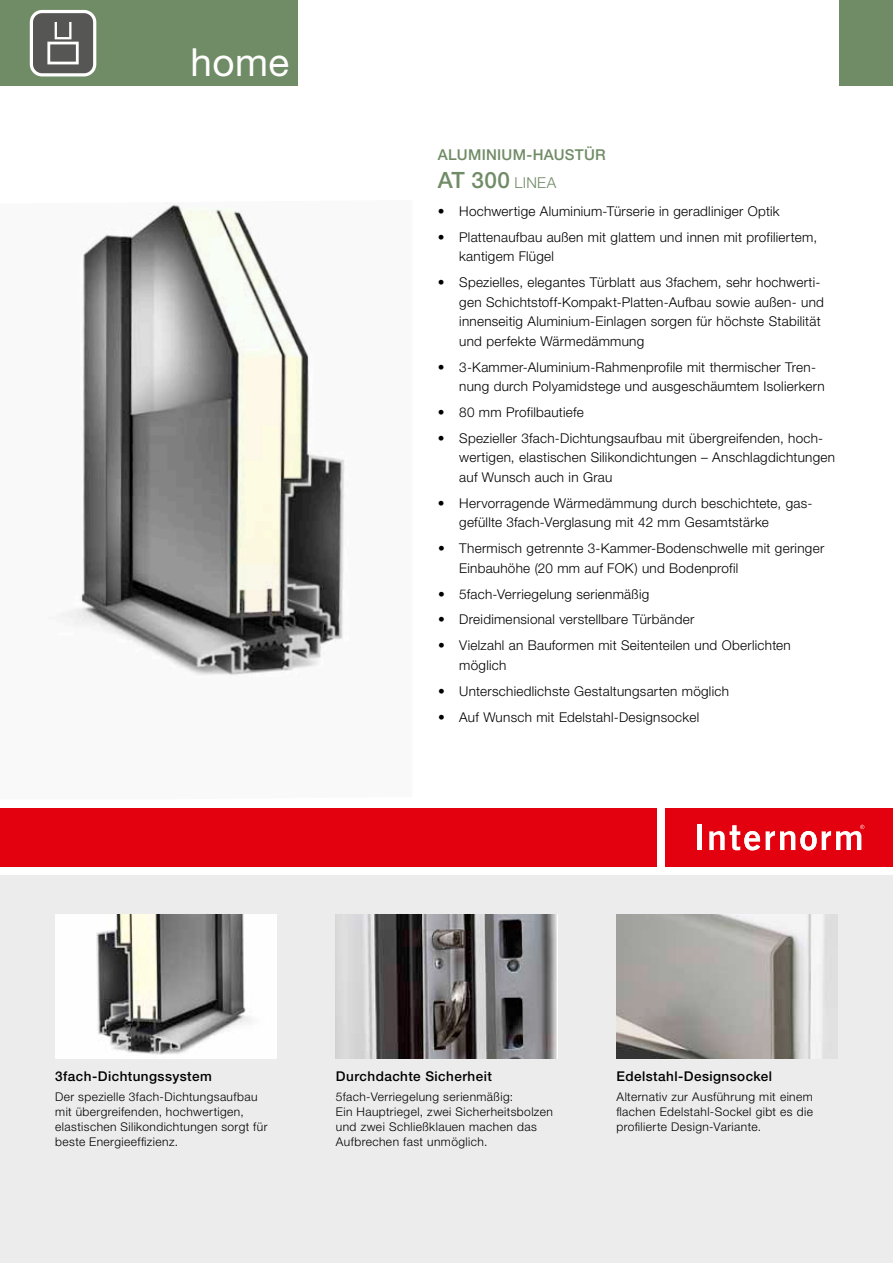
<style>
.page{position:relative;width:893px;height:1263px;background:#fff}
.page>*{position:absolute;margin:0;border:0;box-sizing:border-box;transform-origin:0 0}
.t1{font:38.85px "Helvetica Neue LT Pro";color:#fff}
.t2{font:500 22.5px "Helvetica Neue LT Pro";color:#708c66}
.t3{font:500 15px "Helvetica Neue LT Pro";letter-spacing:.02em;color:#708c66}
.t4{font:300 13.5px/19.5px "Helvetica Neue LT Pro";letter-spacing:.02em;color:#000}
.t5{font:500 13.5px "Helvetica Neue LT Pro";letter-spacing:.03em;color:#000}
.t6{font:300 12px/15px "Helvetica Neue LT Pro";letter-spacing:.035em;color:#000}
.s1{font-weight:300;font-size:15px}
</style>
<div class="page">
<div style="left:0;top:875px;width:893px;height:388px;background:#ececed"></div>
<div style="left:0;top:0;width:298px;height:85px;background:#708c66"></div>
<div style="left:840px;top:0;width:53px;height:85px;background:#708c66"></div>
<div style="left:0;top:808px;width:656px;height:58px;background:#e3000f"></div>
<div style="left:665px;top:808px;width:228px;height:58px;background:#e3000f"></div>
<div style="left:697px;top:824px;width:5px;height:26px;background:#fff"></div>
<svg style="left:709px;top:825px;width:51px;height:25px"></svg>
<svg style="left:766px;top:825px;width:98px;height:25px"></svg>
<div style="left:31px;top:12px;width:64px;height:63px;background:#565655;border-radius:11px"></div>
<div style="left:30px;top:10px;width:66px;height:66px;border:3px solid #fff;border-radius:11px"></div>
<div style="left:47px;top:42px;width:32px;height:22px;border:3px solid #fff"></div>
<div style="left:55px;top:21px;width:16px;height:18px;border:2px solid #fff"></div>
<img style="left:61px;top:202px;width:284px;height:474px">
<img style="left:336px;top:914px;width:221px;height:145px">
<img style="left:617px;top:914px;width:221px;height:145px">
<img style="left:55px;top:914px;width:221px;height:145px">
<h1 class="t1" style="left:191px;top:38px;width:100px">home</h1>
<p class="t3" style="left:438px;top:145px;width:30px">Aluminium</p>
<p class="t3" style="left:526px;top:145px;width:18px">-hau</p>
<p class="t3" style="left:565px;top:145px;width:42px">stür</p>
<h2 class="t2" style="left:438px;top:166px;width:99px">at 300 <span class="s1">linea</span></h2>
<p class="t4" style="left:438px;top:201px;width:343px">• Hochwertige Aluminium-Türserie in geradliniger Optik</p>
<p class="t4" style="left:459px;top:227px;width:359px;text-indent:-21px">• Plattenaufbau außen mit glattem und innen mit profiliertem, kantigem Flügel</p>
<p class="t4" style="left:459px;top:272px;width:366px;text-indent:-21px">• Spezielles, elegantes Türblatt aus 3fachem, sehr hochwerti&shy;gen Schichtstoff-Kompakt-Platten-Aufbau sowie außen- und innenseitig Aluminium-Einlagen sorgen für höchste Stabilität und perfekte Wärmedämmung</p>
<p class="t4" style="left:459px;top:357px;width:367px;text-indent:-21px">• 3-Kammer-Aluminium-Rahmenprofile mit thermischer Tren&shy;nung durch Polyamidstege und ausgeschäumtem Isolierkern</p>
<p class="t4" style="left:438px;top:402px;width:147px">• 80 mm Profilbautiefe</p>
<p class="t4" style="left:459px;top:428px;width:377px;text-indent:-21px">• Spezieller 3fach-Dichtungsaufbau mit übergreifenden, hoch&shy;wertigen, elastischen Silikondichtungen – Anschlagdichtungen auf Wunsch auch in Grau</p>
<p class="t4" style="left:459px;top:493px;width:353px;text-indent:-21px">• Hervorragende Wärmedämmung durch beschichtete, gas&shy;gefüllte 3fach-Verglasung mit 42 mm Gesamtstärke</p>
<p class="t4" style="left:459px;top:538px;width:366px;text-indent:-21px">• Thermisch getrennte 3-Kammer-Bodenschwelle mit geringer<br>Einbauhöhe (20 mm auf FOK) und Bodenprofil</p>
<p class="t4" style="left:438px;top:584px;width:213px">• 5fach-Verriegelung serienmäßig</p>
<p class="t4" style="left:438px;top:610px;width:258px">• Dreidimensional verstellbare Türbänder</p>
<p class="t4" style="left:459px;top:635px;width:333px;text-indent:-21px">• Vielzahl an Bauformen mit Seitenteilen und Oberlichten möglich</p>
<p class="t4" style="left:438px;top:681px;width:292px">• Unterschiedlichste Gestaltungsarten möglich</p>
<p class="t4" style="left:438px;top:707px;width:263px">• Auf Wunsch mit Edelstahl-Designsockel</p>
<p class="t5" style="left:55px;top:1068px;width:158px">3fach-Dichtungssystem</p>
<p class="t6" style="left:55px;top:1088px;width:214px">Der spezielle 3fach-Dichtungsaufbau mit übergreifenden, hochwertigen, elastischen Silikondichtungen sorgt für beste Energieeffizienz.</p>
<p class="t5" style="left:336px;top:1068px;width:157px">Durchdachte Sicherheit</p>
<p class="t6" style="left:336px;top:1088px;width:218px">5fach-Verriegelung serienmäßig:<br>Ein Hauptriegel, zwei Sicherheitsbolzen und zwei Schließklauen machen das Aufbrechen fast unmöglich.</p>
<p class="t5" style="left:617px;top:1068px;width:157px">Edelstahl-Designsockel</p>
<p class="t6" style="left:617px;top:1088px;width:198px;text-align:justify">Alternativ zur Ausführung mit einem flachen Edelstahl-Sockel gibt es die profilierte Design-Variante.</p>
</div>
